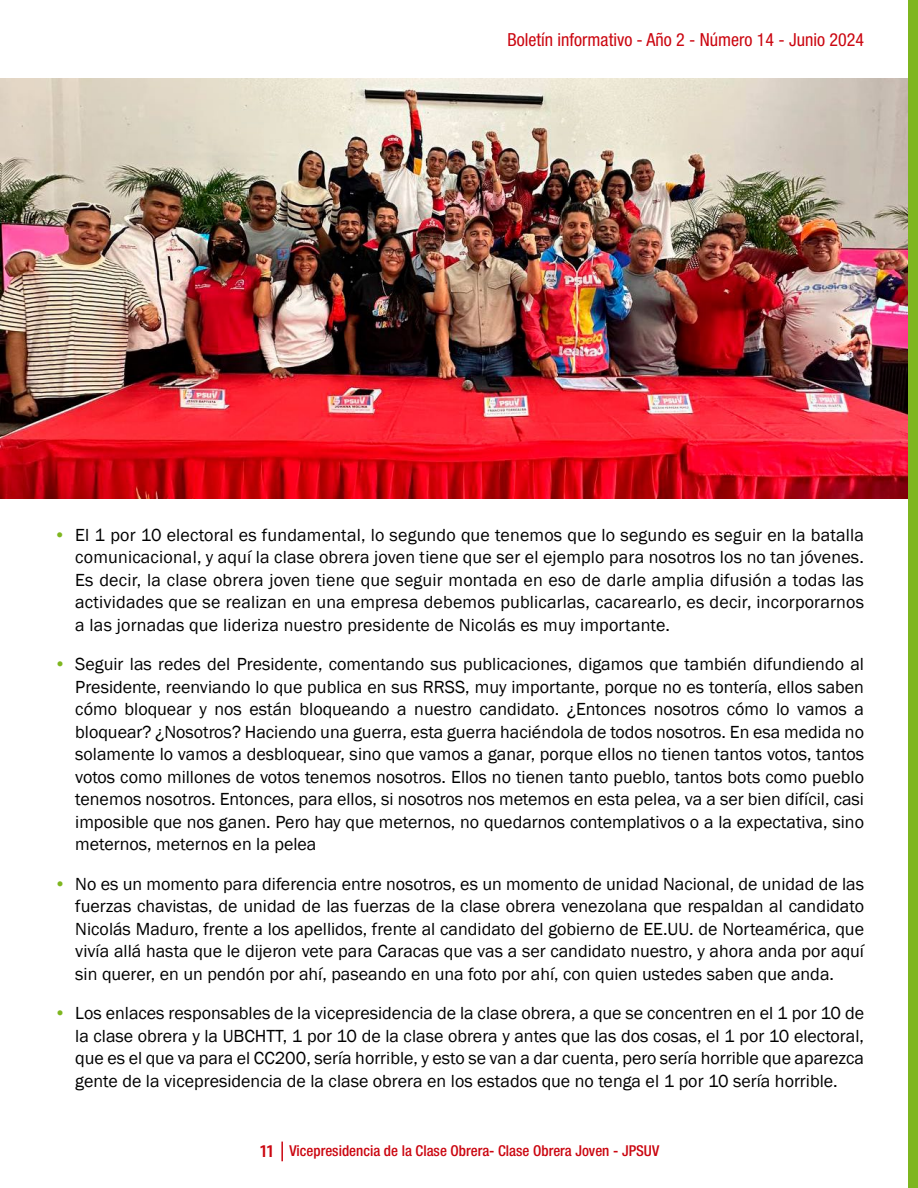
<style>
.page{position:relative;width:918px;height:1188px;background:#fff}
.page>*{position:absolute;margin:0;border:0;box-sizing:border-box;transform-origin:0 0}
.t1{font:18px/22.5px "Franklin Gothic";color:#000;text-align:justify}
.t2{font:condensed 18px "Helvetica Neue LT Std";color:#cb0610}
.t3{font:500 condensed 15px "Helvetica Neue";color:#cb0610}
.s1{color:#7eb61f}
.s2{font-family:"Myriad Pro";font-weight:600;font-stretch:normal;font-size:18px}
</style>
<div class="page">
<svg style="left:281px;top:1142px;width:2px;height:19px"></svg>
<img style="left:0;top:79px;width:909px;height:419px">
<div style="left:909px;top:0;width:9px;height:1188px;background:#7eb61f"></div>
<p class="t2" style="left:508px;top:29px;width:358px">Boletín informativo - Año 2 - Número 14 - Junio 2024</p>
<p class="t1" style="left:75px;top:524px;width:790px;text-indent:-21px"><span class="s1">•</span> El 1 por 10 electoral es fundamental, lo segundo que tenemos que lo segundo es seguir en la batalla comunicacional, y aquí la clase obrera joven tiene que ser el ejemplo para nosotros los no tan jóvenes.<br>Es decir, la clase obrera joven tiene que seguir montada en eso de darle amplia difusión a todas las actividades que se realizan en una empresa debemos publicarlas, cacarearlo, es decir, incorporarnos a las jornadas que lideriza nuestro presidente de Nicolás es muy importante.</p>
<p class="t1" style="left:75px;top:653px;width:790px;text-indent:-21px"><span class="s1">•</span> Seguir las redes del Presidente, comentando sus publicaciones, digamos que también difundiendo al Presidente, reenviando lo que publica en sus RRSS, muy importante, porque no es tontería, ellos saben cómo bloquear y nos están bloqueando a nuestro candidato. ¿Entonces nosotros cómo lo vamos a bloquear? ¿Nosotros? Haciendo una guerra, esta guerra haciéndola de todos nosotros. En esa medida no solamente lo vamos a desbloquear, sino que vamos a ganar, porque ellos no tienen tantos votos, tantos votos como millones de votos tenemos nosotros. Ellos no tienen tanto pueblo, tantos bots como pueblo tenemos nosotros. Entonces, para ellos, si nosotros nos metemos en esta pelea, va a ser bien difícil, casi imposible que nos ganen. Pero hay que meternos, no quedarnos contemplativos o a la expectativa, sino meternos, meternos en la pelea</p>
<p class="t1" style="left:75px;top:873px;width:790px;text-indent:-21px"><span class="s1">•</span> No es un momento para diferencia entre nosotros, es un momento de unidad Nacional, de unidad de las fuerzas chavistas, de unidad de las fuerzas de la clase obrera venezolana que respaldan al candidato Nicolás Maduro, frente a los apellidos, frente al candidato del gobierno de EE.UU. de Norteamérica, que vivía allá hasta que le dijeron vete para Caracas que vas a ser candidato nuestro, y ahora anda por aquí sin querer, en un pendón por ahí, paseando en una foto por ahí, con quien ustedes saben que anda.</p>
<p class="t1" style="left:75px;top:1002px;width:790px;text-indent:-21px"><span class="s1">•</span> Los enlaces responsables de la vicepresidencia de la clase obrera, a que se concentren en el 1 por 10 de la clase obrera y la UBCHTT, 1 por 10 de la clase obrera y antes que las dos cosas, el 1 por 10 electoral, que es el que va para el CC200, sería horrible, y esto se van a dar cuenta, pero sería horrible que aparezca gente de la vicepresidencia de la clase obrera en los estados que no tenga el 1 por 10 sería horrible.</p>
<p class="t3" style="left:259px;top:1142px;width:402px"><span class="s2">11</span> Vicepresidencia de la Clase Obrera- Clase Obrera Joven - JPSUV</p>
</div>
